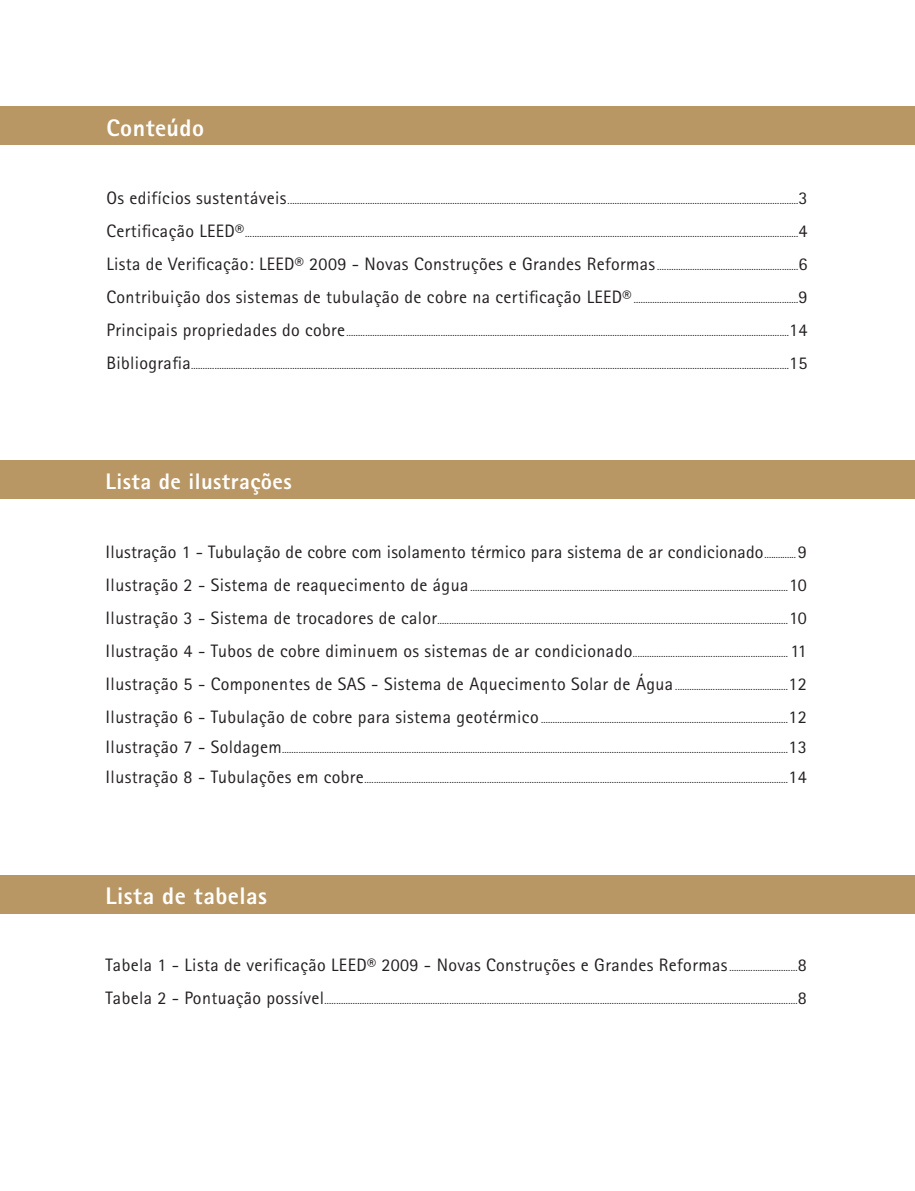
<style>
.page{position:relative;width:915px;height:1191px;background:#fff}
.page>*{position:absolute;margin:0;border:0;box-sizing:border-box;transform-origin:0 0}
.t1{font:800 24px "Rotis Sans Serif Pro";letter-spacing:.02em;color:#fff}
.t2{font:800 22.5px "Rotis Sans Serif Pro";letter-spacing:.02em;color:#fff}
.t3{font:18px "Rotis Sans Serif Pro";letter-spacing:.02em;color:#231f20}
.t4{font:10.5px "Rotis Sans Serif Pro";color:#231f20}
.s1{font-size:18px}
.s2{font-size:10.5px}
</style>
<div class="page">
<div style="left:0;top:106px;width:914px;height:39px;background:#b99764"></div>
<div style="left:0;top:460px;width:914px;height:39px;background:#b99764"></div>
<div style="left:0;top:875px;width:914px;height:38px;background:#b99764"></div>
<p class="t1" style="left:106px;top:112px;width:99px">Conteúdo</p>
<p class="t4" style="left:106px;top:194px;width:702px"><span class="s1">Os edifícios sustentáveis</span>.........................................................................................................................................................................................................................<span class="s1">3</span></p>
<p class="t4" style="left:106px;top:227px;width:702px"><span class="s1">Certificação LEED®</span>...........................................................................................................................................................................................................................................<span class="s1">4</span></p>
<p class="t3" style="left:106px;top:253px;width:702px">Lista de Verificação: LEED® 2009 - Novas Construções e Grandes Reformas <span class="s2">............................................................</span>6</p>
<p class="t4" style="left:106px;top:293px;width:702px"><span class="s1">Contribuição dos sistemas de tubulação de cobre na certificação LEED®</span> ......................................................................<span class="s1">9</span></p>
<p class="t4" style="left:106px;top:326px;width:702px"><span class="s1">Principais propriedades do cobre</span>............................................................................................................................................................................................<span class="s1">14</span></p>
<p class="t4" style="left:106px;top:359px;width:702px"><span class="s1">Bibliografia</span>..............................................................................................................................................................................................................................................................<span class="s1">15</span></p>
<p class="t2" style="left:106px;top:467px;width:187px">Lista de ilustrações</p>
<p class="t3" style="left:106px;top:541px;width:702px">Ilustração 1 - Tubulação de cobre com isolamento térmico para sistema de ar condicionado<span class="s2">..............</span> 9</p>
<p class="t4" style="left:106px;top:581px;width:702px"><span class="s1">Ilustração 2 - Sistema de reaquecimento de água</span> .......................................................................................................................................<span class="s1">10</span></p>
<p class="t4" style="left:106px;top:614px;width:702px"><span class="s1">Ilustração 3 - Sistema de trocadores de calor</span>.....................................................................................................................................................<span class="s1">10</span></p>
<p class="t4" style="left:106px;top:647px;width:702px"><span class="s1">Ilustração 4 - Tubos de cobre diminuem os sistemas de ar condicionado</span>.................................................................. <span class="s1">11</span></p>
<p class="t3" style="left:106px;top:673px;width:702px">Ilustração 5 - Componentes de SAS - Sistema de Aquecimento Solar de Água <span class="s2">................................................</span>12</p>
<p class="t4" style="left:106px;top:713px;width:702px"><span class="s1">Ilustração 6 - Tubulação de cobre para sistema geotérmico</span> .........................................................................................................<span class="s1">12</span></p>
<p class="t4" style="left:106px;top:743px;width:702px"><span class="s1">Ilustração 7 - Soldagem</span>.......................................................................................................................................................................................................................<span class="s1">13</span></p>
<p class="t4" style="left:106px;top:773px;width:702px"><span class="s1">Ilustração 8 - Tubulações em cobre</span>....................................................................................................................................................................................<span class="s1">14</span></p>
<p class="t1" style="left:106px;top:880px;width:163px">Lista de tabelas</p>
<p class="t3" style="left:106px;top:954px;width:702px">Tabela 1 - Lista de verificação LEED® 2009 - Novas Construções e Grandes Reformas <span class="s2">.............................</span>8</p>
<p class="t4" style="left:106px;top:994px;width:702px"><span class="s1">Tabela 2 - Pontuação possível</span>.........................................................................................................................................................................................................<span class="s1">8</span></p>
</div>
